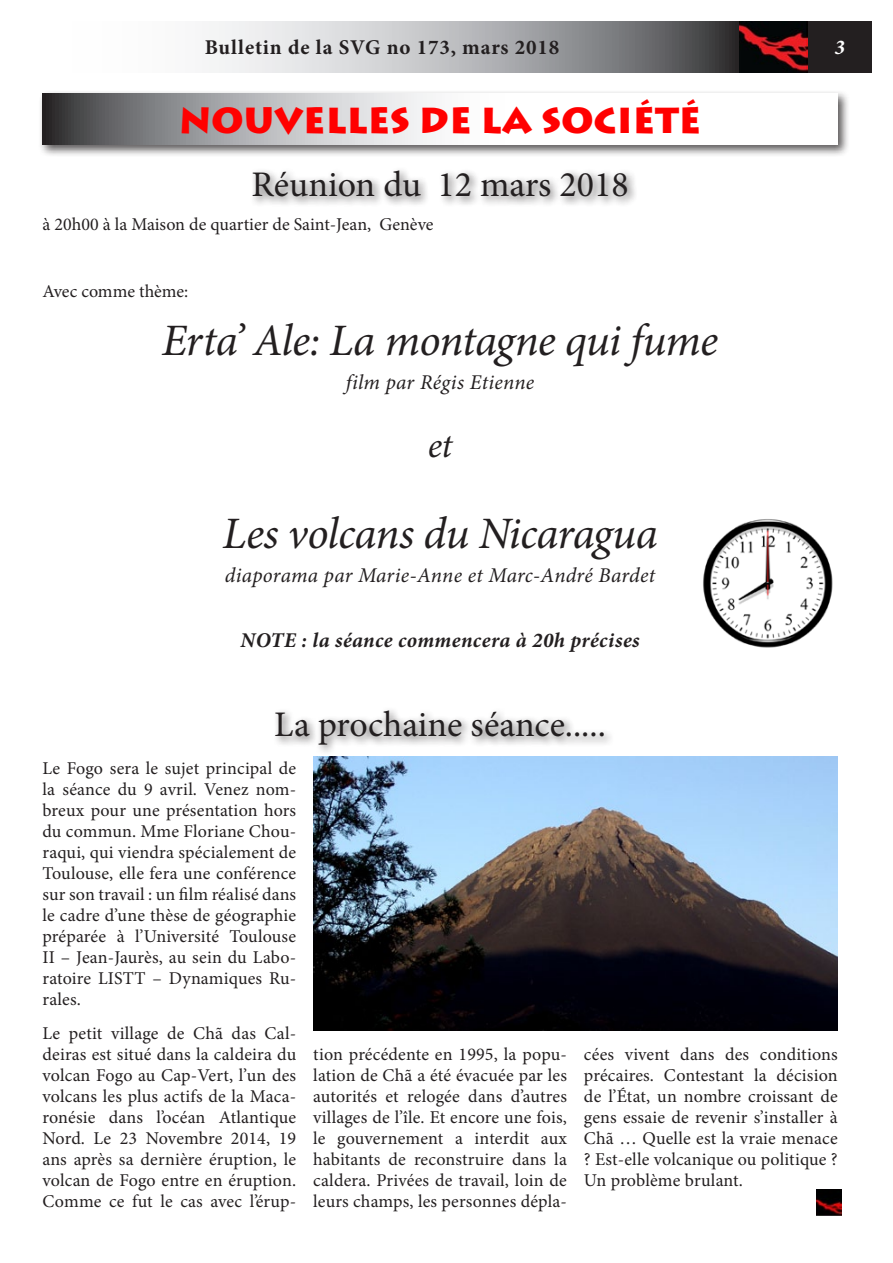
<style>
.page{position:relative;width:893px;height:1263px;background:#fff}
.page>*{position:absolute;margin:0;border:0;box-sizing:border-box;transform-origin:0 0}
.Texte_Article{font:italic 45px "Minion Pro";letter-spacing:-.02em;color:#231f20}
.Titre_Article{font:36px "Minion Pro";color:#231f20}
.Titre_rubrique{font:700 36px "Lithograph";color:#f00}
.Texte_Article-2{font:italic 36px "Minion Pro";color:#231f20}
.Texte_Article-3{font:italic 21px "Minion Pro";letter-spacing:.01em;color:#231f20}
.Texte_Article-4{font:italic 700 21px "Minion Pro";letter-spacing:.02em;color:#231f20}
.t1{font:700 21px "Minion Pro";letter-spacing:.04em;color:#231f20}
.titre_bulletin{font:italic 700 21px "Minion Pro";color:#fff}
.Texte_Article-5{font:18px/21px "Minion Pro";letter-spacing:.005em;color:#231f20;text-align:justify}
</style>
<div class="page">
<div style="left:39px;top:90px;width:811px;height:67px;background:#231f20;opacity:.75"></div>
<svg style="left:43px;top:94px;width:795px;height:51px"></svg>
<div style="left:248px;top:166px;width:390px;height:42px;background:#231f20;opacity:.75"></div>
<img style="left:703px;top:519px;width:130px;height:129px">
<img style="left:816px;top:1189px;width:26px;height:26px">
<img style="left:313px;top:757px;width:525px;height:273px">
<div style="left:272px;top:706px;width:343px;height:50px;background:#231f20;opacity:.75"></div>
<svg style="left:209px;top:21px;width:663px;height:51px;background:#9c9c9e"></svg>
<img style="left:740px;top:21px;width:68px;height:51px">
<p class="t1" style="left:205px;top:33px;width:356px">Bulletin de la SVG no 173, mars 2018</p>
<p class="titre_bulletin" style="left:835px;top:33px;width:12px">3</p>
<p class="Titre_rubrique" style="left:179px;top:97px;width:524px">NOUVELLES DE LA SOCIÉTÉ</p>
<p class="Titre_Article" style="left:251px;top:160px;width:379px">Réunion du 12 mars 2018</p>
<p class="Texte_Article-5" style="left:43px;top:214px;width:392px">à 20h00 à la Maison de quartier de Saint-Jean, Genève</p>
<p class="Texte_Article-5" style="left:43px;top:281px;width:147px">Avec comme thème:</p>
<p class="Texte_Article" style="left:162px;top:310px;width:558px">Erta’ Ale: La montagne qui fume</p>
<p class="Texte_Article-3" style="left:346px;top:368px;width:190px">film par Régis Etienne</p>
<p class="Texte_Article-2" style="left:428px;top:420px;width:26px">et</p>
<p class="Texte_Article" style="left:223px;top:503px;width:437px">Les volcans du Nicaragua</p>
<p class="Texte_Article-3" style="left:225px;top:561px;width:432px">diaporama par Marie-Anne et Marc-André Bardet</p>
<p class="Texte_Article-4" style="left:241px;top:626px;width:401px">NOTE : la séance commencera à 20h précises</p>
<p class="Titre_Article" style="left:274px;top:700px;width:333px">La prochaine séance.....</p>
<p class="Texte_Article-5" style="left:43px;top:758px;width:255px">Le Fogo sera le sujet principal de la séance du 9 avril. Venez nom&shy;breux pour une présentation hors du commun. Mme Floriane Chou&shy;raqui, qui viendra spécialement de Toulouse, elle fera une conférence sur son travail : un film réalisé dans le cadre d’une thèse de géographie préparée à l’Université Toulouse II – Jean-Jaurès, au sein du Labo&shy;ratoire LISTT – Dynamiques Ru&shy;rales.</p>
<p class="Texte_Article-5" style="left:43px;top:1023px;width:255px">Le petit village de Chã das Cal&shy;deiras est situé dans la caldeira du volcan Fogo au Cap-Vert, l’un des volcans les plus actifs de la Maca&shy;ronésie dans l’océan Atlantique Nord. Le 23 Novembre 2014, 19 ans après sa dernière éruption, le volcan de Fogo entre en éruption.<br>Comme ce fut le cas avec l’érup-</p>
<p class="Texte_Article-5" style="left:313px;top:1044px;width:255px">tion précédente en 1995, la popu&shy;lation de Chã a été évacuée par les autorités et relogée dans d’autres villages de l’île. Et encore une fois, le gouvernement a interdit aux habitants de reconstruire dans la caldera. Privées de travail, loin de leurs champs, les personnes dépla-</p>
<p class="Texte_Article-5" style="left:584px;top:1044px;width:255px">cées vivent dans des conditions précaires. Contestant la décision de l’État, un nombre croissant de gens essaie de revenir s’installer à Chã … Quelle est la vraie menace ? Est-elle volcanique ou politique ?<br>Un problème brulant.</p>
</div>
